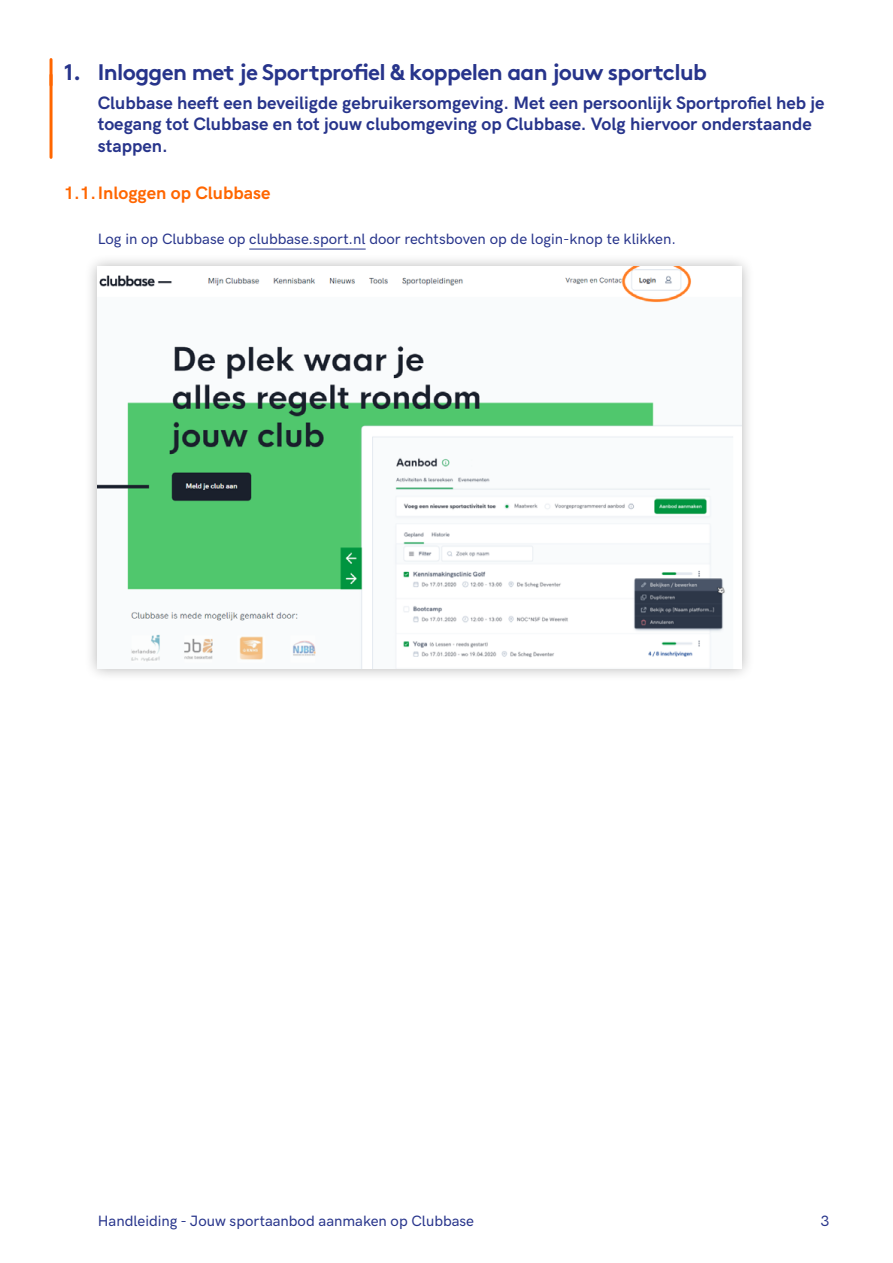
<style>
.page{position:relative;width:893px;height:1263px;background:#fff}
.page>*{position:absolute;margin:0;border:0;box-sizing:border-box;transform-origin:0 0}
.t1{font:700 22.5px "Brown";letter-spacing:-.03em;color:#27348b}
.t2{font:700 18px/21.6px "HK Grotesk";color:#27348b}
.t3{font:700 18px "HK Grotesk";color:#f60}
.t4{font:500 15px "HK Grotesk";color:#27348b}
</style>
<div class="page">
<hr style="left:50px;top:60px;width:3px;height:25px;background:#f60">
<hr style="left:50px;top:75px;width:3px;height:82px;background:#f60">
<hr style="left:249px;top:249px;width:117px;height:1px;background:#27348b">
<div style="left:85px;top:253px;width:669px;height:429px;background:#000;opacity:.3"></div>
<img style="left:98px;top:266px;width:643px;height:402px">
<p class="t1" style="left:64px;top:54px;width:645px">1. Inloggen met je Sportprofiel &amp; koppelen aan jouw sportclub</p>
<p class="t2" style="left:98px;top:90px;width:728px">Clubbase heeft een beveiligde gebruikersomgeving. Met een persoonlijk Sportprofiel heb je toegang tot Clubbase en tot jouw clubomgeving op Clubbase. Volg hiervoor onderstaande stappen.</p>
<p class="t3" style="left:64px;top:179px;width:208px">1.1.Inloggen op Clubbase</p>
<p class="t4" style="left:98px;top:227px;width:580px">Log in op Clubbase op clubbase.sport.nl door rechtsboven op de login-knop te klikken.</p>
<p class="t4" style="left:98px;top:1209px;width:378px">Handleiding - Jouw sportaanbod aanmaken op Clubbase</p>
<p class="t4" style="left:821px;top:1209px;width:10px">3</p>
</div>
